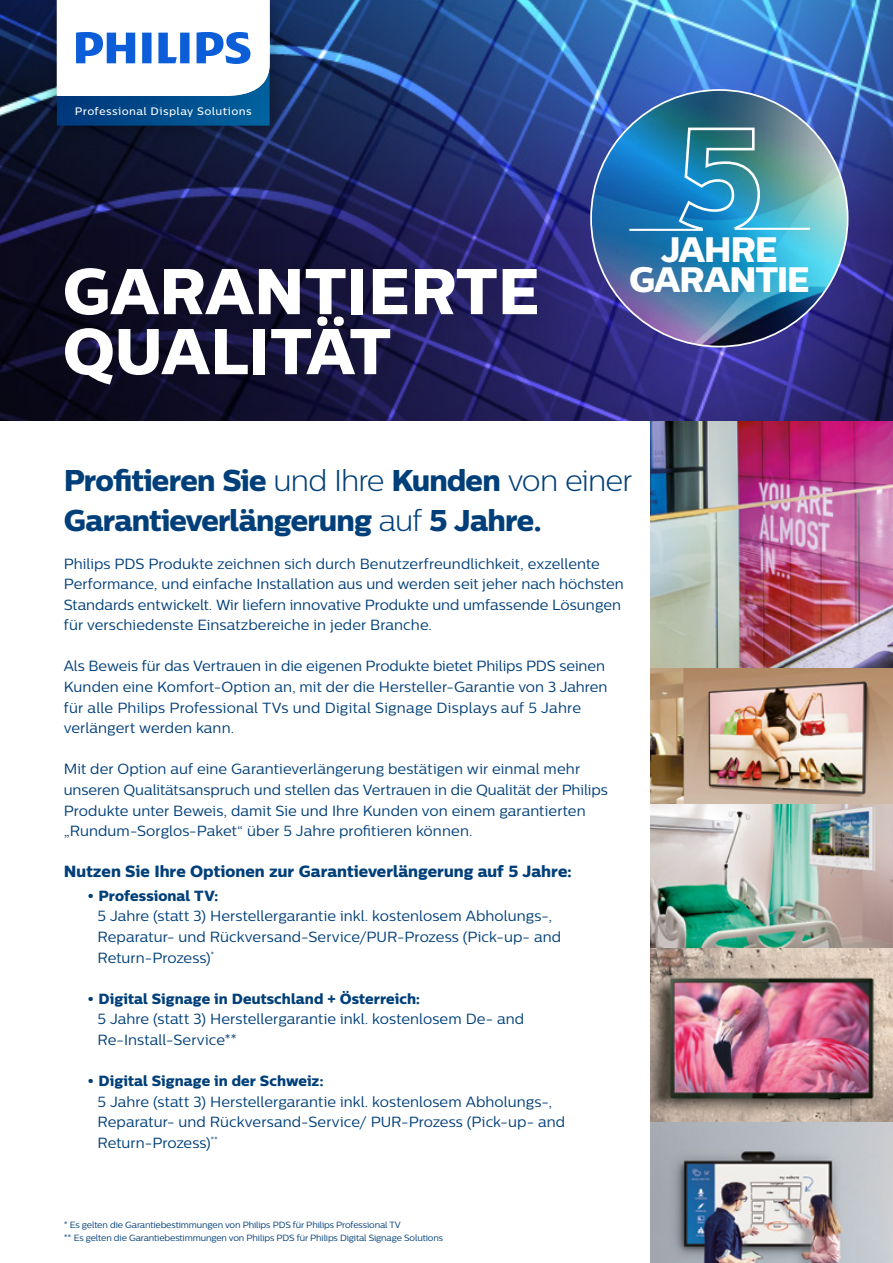
<style>
.page{position:relative;width:893px;height:1263px;background:#fff}
.page>*{position:absolute;margin:0;border:0;box-sizing:border-box;transform-origin:0 0}
.t1{font:64.5px/60px "Centrale Sans X Bold";color:#fff}
._01_Body_Copy{font:35.25px "Centrale Sans X Bold";letter-spacing:-.04em;color:#fff}
._05_Main_Heading_Sma{font:30px/40.3px "Centrale Sans X Bold";letter-spacing:-.03em;color:#003f79}
._01_Body_Copy-2{font:16.2px "Centrale Sans X Bold";color:#003f79}
._01_Body_Copy-3{font:14.7px/20.5px "Centrale Sans";letter-spacing:.005em;color:#003f79}
._01_Body_Copy-4{font:14.7px "Centrale Sans X Bold";letter-spacing:.005em;color:#003f79}
.t2{font:500 10.8px "Centrale Sans";letter-spacing:.035em;color:#fff}
.t3{font:9px "Centrale Sans";letter-spacing:-.015em;color:#003f79}
.s1{font-family:"Centrale Sans";font-weight:300}
</style>
<div class="page">
<img style="left:0;top:0;width:893px;height:421px">
<img style="left:31px;top:0;width:264px;height:151px">
<svg style="left:57px;top:0;width:213px;height:126px"></svg>
<img style="left:651px;top:421px;width:242px;height:842px">
<img style="left:651px;top:804px;width:242px;height:143px">
<div style="left:20px;top:222px;width:562px;height:206px;background:#000;opacity:.3"></div>
<img style="left:591px;top:90px;width:257px;height:257px;border-radius:128px">
<hr style="left:735px;top:228px;width:75px;height:2px;background:#fff">
<svg style="left:677px;top:126px;width:84px;height:106px;background:#3e94b5"></svg>
<hr style="left:629px;top:229px;width:74px;height:2px;background:#fff">
<p class="t2" style="left:75px;top:104px;width:179px">Professional Display Solutions</p>
<p class="_01_Body_Copy" style="left:661px;top:227px;width:118px">JAHRE</p>
<p class="t1" style="left:63px;top:260px;width:479px">GARANTIERTE<br>QUALITÄT</p>
<p class="_01_Body_Copy" style="left:629px;top:257px;width:182px">GARANTIE</p>
<p class="_05_Main_Heading_Sma" style="left:64px;top:459px;width:570px">Profitieren Sie <span class="s1">und Ihre</span> Kunden <span class="s1">von einer<br></span>Garantieverlängerung <span class="s1">auf</span> 5 Jahre.</p>
<p class="_01_Body_Copy-3" style="left:64px;top:553px;width:562px">Philips PDS Produkte zeichnen sich durch Benutzerfreundlichkeit, exzellente Performance, und einfache Installation aus und werden seit jeher nach höchsten Standards entwickelt. Wir liefern innovative Produkte und umfassende Lösungen für verschiedenste Einsatzbereiche in jeder Branche.</p>
<p class="_01_Body_Copy-3" style="left:64px;top:656px;width:545px">Als Beweis für das Vertrauen in die eigenen Produkte bietet Philips PDS seinen Kunden eine Komfort-Option an, mit der die Hersteller-Garantie von 3 Jahren für alle Philips Professional TVs und Digital Signage Displays auf 5 Jahre verlängert werden kann.</p>
<p class="_01_Body_Copy-3" style="left:64px;top:759px;width:545px">Mit der Option auf eine Garantieverlängerung bestätigen wir einmal mehr unseren Qualitätsanspruch und stellen das Vertrauen in die Qualität der Philips Produkte unter Beweis, damit Sie und Ihre Kunden von einem garantierten „Rundum-Sorglos-Paket“ über 5 Jahre profitieren können.</p>
<p class="_01_Body_Copy-2" style="left:64px;top:861px;width:510px">Nutzen Sie Ihre Optionen zur Garantieverlängerung auf 5 Jahre:</p>
<p class="_01_Body_Copy-4" style="left:87px;top:886px;width:133px">• Professional TV:</p>
<p class="_01_Body_Copy-3" style="left:98px;top:906px;width:465px">5 Jahre (statt 3) Herstellergarantie inkl. kostenlosem Abholungs-,<br>Reparatur- und Rückversand-Service/PUR-Prozess (Pick-up- and<br>Return-Prozess)<sup>*</sup></p>
<p class="_01_Body_Copy-4" style="left:87px;top:989px;width:334px">• Digital Signage in Deutschland + Österreich:</p>
<p class="_01_Body_Copy-3" style="left:98px;top:1009px;width:428px">5 Jahre (statt 3) Herstellergarantie inkl. kostenlosem De- and<br>Re-Install-Service**</p>
<p class="_01_Body_Copy-4" style="left:87px;top:1072px;width:238px">• Digital Signage in der Schweiz:</p>
<p class="_01_Body_Copy-3" style="left:98px;top:1091px;width:469px">5 Jahre (statt 3) Herstellergarantie inkl. kostenlosem Abholungs-,<br>Reparatur- und Rückversand-Service/ PUR-Prozess (Pick-up- and<br>Return-Prozess)<sup>**</sup></p>
<p class="t3" style="left:64px;top:1219px;width:338px">* Es gelten die Garantiebestimmungen von Philips PDS für Philips Professional TV</p>
<p class="t3" style="left:64px;top:1233px;width:381px">** Es gelten die Garantiebestimmungen von Philips PDS für Philips Digital Signage Solutions</p>
</div>
